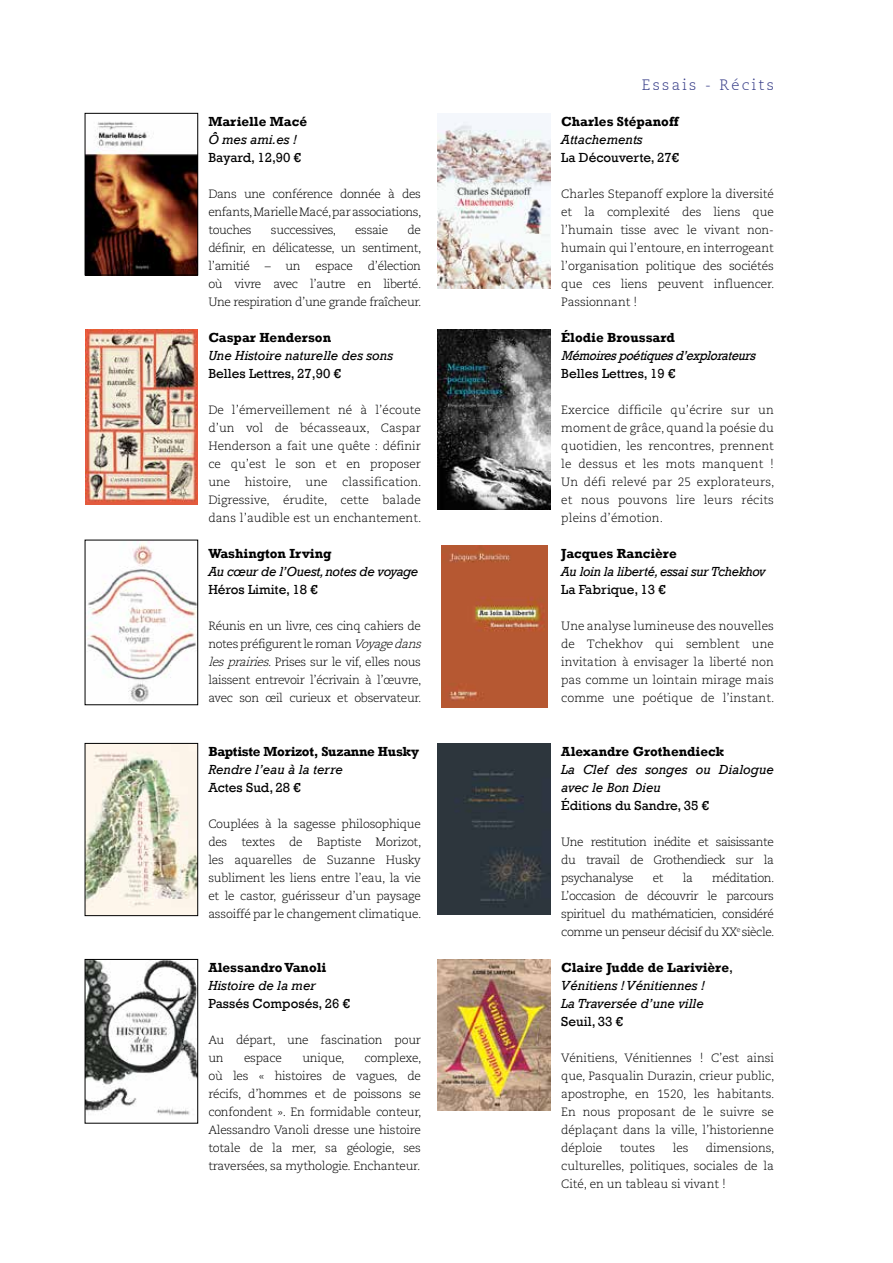
<style>
.page{position:relative;width:893px;height:1263px;background:#fff}
.page>*{position:absolute;margin:0;border:0;box-sizing:border-box;transform-origin:0 0}
.t1{font:300 15px "Caecilia LT";letter-spacing:.15em;color:#363c87}
.t2{font:italic 13.5px/18px "Rockwell";color:#000}
.t3{font:13.5px "Rockwell";color:#000}
.t4{font:700 13.5px "Rockwell";color:#000}
.t5{font:italic 13.5px "Rockwell";letter-spacing:-.02em;color:#000}
.t6{font:italic 13.5px "Rockwell";color:#000;scale:.91 1}
.t7{font:700 13.5px "Rockwell";letter-spacing:-.02em;color:#000}
.t8{font:300 12px/18px "Caecilia";letter-spacing:-.02em;color:#000;text-align:justify}
.s1{font-style:italic}
.s2{font-weight:700;font-style:normal}
.s3{font-style:normal}
</style>
<div class="page">
<img style="left:438px;top:113px;width:113px;height:176px">
<img style="left:441px;top:545px;width:106px;height:162px">
<img style="left:438px;top:959px;width:113px;height:151px">
<img style="left:87px;top:745px;width:109px;height:169px">
<div style="left:85px;top:743px;width:113px;height:173px;border:1px solid #000"></div>
<img style="left:87px;top:122px;width:109px;height:151px">
<div style="left:85px;top:113px;width:113px;height:162px;border:1px solid #000"></div>
<img style="left:85px;top:329px;width:113px;height:176px">
<img style="left:87px;top:961px;width:109px;height:154px">
<div style="left:85px;top:959px;width:113px;height:164px;border:1px solid #000"></div>
<img style="left:438px;top:329px;width:113px;height:181px">
<img style="left:438px;top:743px;width:113px;height:172px">
<img style="left:87px;top:542px;width:109px;height:161px">
<div style="left:85px;top:540px;width:113px;height:165px;border:1px solid #000"></div>
<p class="t4" style="left:208px;top:113px;width:100px">Marielle Macé</p>
<p class="t2" style="left:208px;top:131px;width:90px">Ô mes ami.es !</p>
<p class="t3" style="left:208px;top:150px;width:94px">Bayard, 12,90 €</p>
<p class="t8" style="left:208px;top:185px;width:215px">Dans une conférence donnée à des enfants, Marielle Macé, par associations, touches</p>
<p class="t8" style="left:271px;top:221px;width:67px">successives,</p>
<p class="t8" style="left:355px;top:221px;width:35px">essaie</p>
<p class="t8" style="left:208px;top:221px;width:215px;text-indent:199px">de définir, en délicatesse, un sentiment, l’amitié – un espace d’élection où vivre avec l’autre en liberté.<br>Une respiration d’une grande fraîcheur.</p>
<p class="t4" style="left:208px;top:329px;width:124px">Caspar Henderson</p>
<p class="t2" style="left:208px;top:347px;width:186px">Une Histoire naturelle des sons</p>
<p class="t3" style="left:208px;top:366px;width:134px">Belles Lettres, 27,90 €</p>
<p class="t1" style="left:642px;top:76px;width:134px">Essais - Récits</p>
<p class="t4" style="left:561px;top:113px;width:119px">Charles Stépanoff</p>
<p class="t2" style="left:561px;top:131px;width:83px">Attachements</p>
<p class="t3" style="left:561px;top:150px;width:119px">La Découverte, 27€</p>
<p class="t8" style="left:561px;top:185px;width:215px">Charles Stepanoff explore la diversité et la complexité des liens que l’humain tisse avec le vivant non&shy;humain qui l’entoure, en interrogeant l’organisation politique des sociétés que ces liens peuvent influencer.<br>Passionnant !</p>
<p class="t4" style="left:561px;top:329px;width:115px">Élodie Broussard</p>
<p class="t6" style="left:561px;top:348px;width:219px">Mémoirespoétiquesd’explorateurs</p>
<p class="t3" style="left:561px;top:366px;width:116px">Belles Lettres, 19 €</p>
<p class="t8" style="left:208px;top:401px;width:215px">De l’émerveillement né à l’écoute d’un vol de bécasseaux, Caspar Henderson a fait une quête : définir ce qu’est le son et en proposer une histoire, une classification.<br>Digressive, érudite, cette balade dans l’audible est un enchantement.</p>
<p class="t8" style="left:561px;top:401px;width:215px">Exercice difficile qu’écrire sur un moment de grâce, quand la poésie du quotidien, les rencontres, prennent le dessus et les mots manquent !<br>Un défi relevé par 25 explorateurs, et nous pouvons lire leurs récits pleins d’émotion.</p>
<p class="t4" style="left:208px;top:545px;width:125px">Washington Irving</p>
<p class="t5" style="left:208px;top:564px;width:212px">Au cœur de l’Ouest, notes de voyage</p>
<p class="t3" style="left:208px;top:582px;width:111px">Héros Limite, 18 €</p>
<p class="t8" style="left:208px;top:617px;width:218px;text-align:left">Réunis en un livre, ces cinq cahiers de notes préfigurent le roman <span class="s1">Voyagedans lesprairies</span>. Prises sur le vif, elles nous laissent entrevoir l’écrivain à l’œuvre, avec son œil curieux et observateur.</p>
<p class="t7" style="left:208px;top:743px;width:212px">Baptiste Morizot, Suzanne Husky</p>
<p class="t2" style="left:208px;top:761px;width:136px">Rendre l’eau à la terre</p>
<p class="t3" style="left:208px;top:780px;width:94px">Actes Sud, 28 €</p>
<p class="t8" style="left:208px;top:815px;width:215px">Couplées à la sagesse philosophique des textes de Baptiste Morizot, les aquarelles de Suzanne Husky subliment les liens entre l’eau, la vie et le castor, guérisseur d’un paysage assoiffé par le changement climatique.</p>
<p class="t4" style="left:208px;top:959px;width:119px">Alessandro Vanoli</p>
<p class="t2" style="left:208px;top:977px;width:109px">Histoire de la mer</p>
<p class="t3" style="left:208px;top:996px;width:143px">Passés Composés, 26 €</p>
<p class="t8" style="left:208px;top:1031px;width:214px">Au départ, une fascination pour un</p>
<p class="t8" style="left:244px;top:1049px;width:39px">espace</p>
<p class="t8" style="left:302px;top:1049px;width:44px">unique,</p>
<p class="t8" style="left:208px;top:1049px;width:215px;text-indent:156px">complexe, où les « histoires de vagues, de récifs, d’hommes et de poissons se confondent ». En formidable conteur, Alessandro Vanoli dresse une histoire totale de la mer, sa géologie, ses traversées, sa mythologie. Enchanteur.</p>
<p class="t4" style="left:561px;top:545px;width:117px">Jacques Rancière</p>
<p class="t5" style="left:561px;top:564px;width:206px">Au loin la liberté, essai sur Tchekhov</p>
<p class="t3" style="left:561px;top:582px;width:106px">La Fabrique, 13 €</p>
<p class="t8" style="left:561px;top:617px;width:215px">Une analyse lumineuse des nouvelles de Tchekhov qui semblent une invitation à envisager la liberté non pas comme un lointain mirage mais comme une poétique de l’instant.</p>
<p class="t4" style="left:561px;top:743px;width:164px">Alexandre Grothendieck</p>
<p class="t2" style="left:561px;top:761px;width:214px">La Clef des songes ou Dialogue avec le Bon Dieu</p>
<p class="t3" style="left:561px;top:798px;width:149px">Éditions du Sandre, 35 €</p>
<p class="t8" style="left:561px;top:833px;width:214px">Une restitution inédite et saisissante du travail de Grothendieck sur la psychanalyse</p>
<p class="t8" style="left:561px;top:869px;width:215px;text-indent:151px">méditation.<br>L’occasion de découvrir le parcours spirituel du mathématicien, considéré comme un penseur décisif du XX<sup>e</sup> siècle.</p>
<p class="t8" style="left:653px;top:869px;width:12px">et</p>
<p class="t8" style="left:683px;top:869px;width:12px">la</p>
<p class="t2" style="left:561px;top:959px;width:173px"><span class="s2">Claire Judde de Larivière</span><span class="s3">,<br></span>Vénitiens ! Vénitiennes !<br>La Traversée d’une ville</p>
<p class="t3" style="left:561px;top:1014px;width:63px">Seuil, 33 €</p>
<p class="t8" style="left:561px;top:1049px;width:215px">Vénitiens, Vénitiennes ! C’est ainsi que, Pasqualin Durazin, crieur public, apostrophe, en 1520, les habitants.<br>En nous proposant de le suivre se déplaçant dans la ville, l’historienne déploie</p>
<p class="t8" style="left:561px;top:1139px;width:215px;text-indent:145px">dimensions, culturelles, politiques, sociales de la Cité, en un tableau si vivant !</p>
<p class="t8" style="left:620px;top:1139px;width:37px">toutes</p>
<p class="t8" style="left:673px;top:1139px;width:17px">les</p>
</div>
